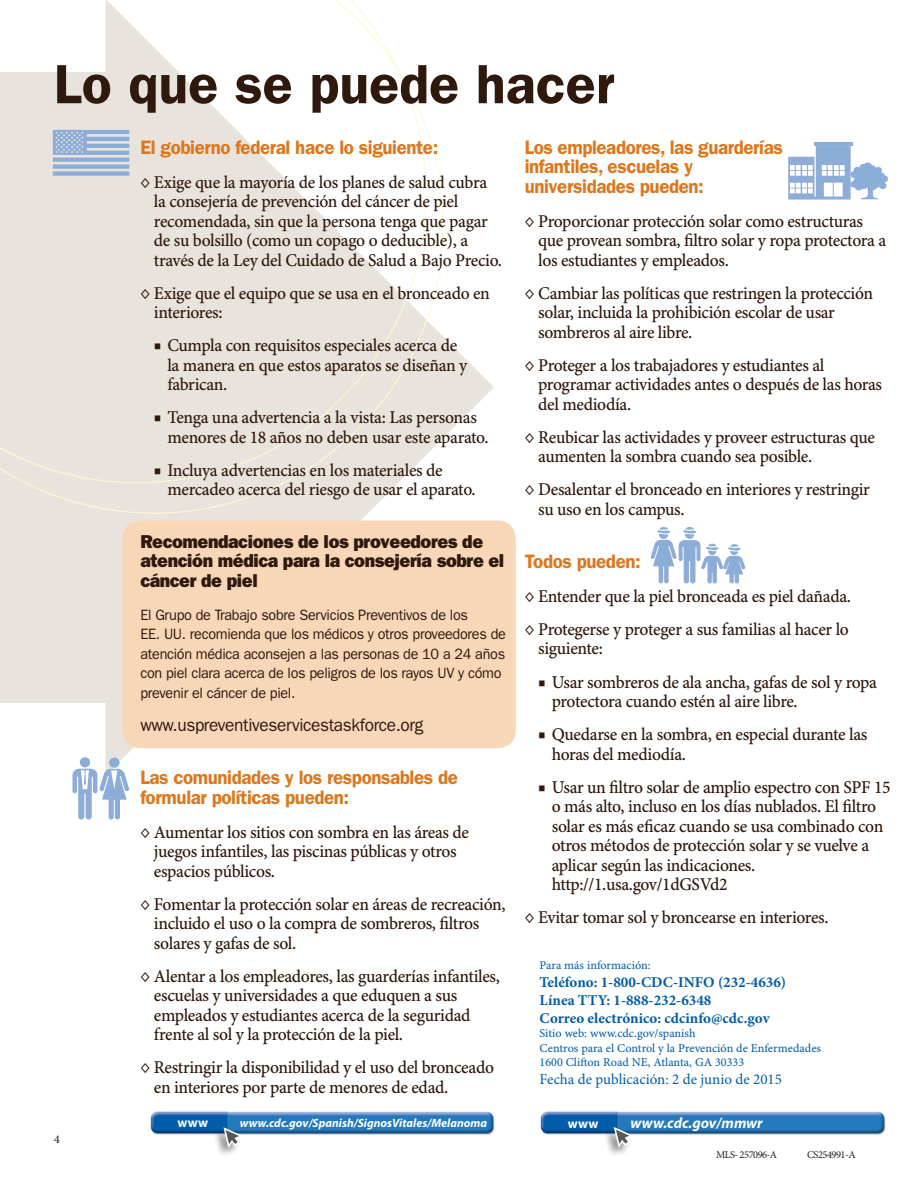
<style>
.page{position:relative;width:918px;height:1188px;background:#fff}
.page>*{position:absolute;margin:0;border:0;box-sizing:border-box;transform-origin:0 0}
.t1{font:600 55.5px "ITC Franklin Gothic Std";color:#2f180c}
.t2{font:600 19.5px/19.5px "ITC Franklin Gothic Std";letter-spacing:-.02em;color:#de761b;scale:.96 1}
.bulletList{font:18.75px/19.5px "ITC Franklin Gothic Std Hvy";letter-spacing:-.02em;color:#2f180c;scale:.96 1}
.t3{font:18px/19.5px "Minion Pro Medium Capt";letter-spacing:-.02em;color:#2f180c;scale:.96 1}
.bulletList-2{font:18px "ITC Franklin Gothic Std";letter-spacing:-.02em;color:#2f180c;scale:.96 1}
.bulletList-3{font:15px/19.5px "ITC Franklin Gothic Std";letter-spacing:-.02em;color:#2f180c;scale:.96 1}
.contact{font:700 15px "Minion Pro";color:#015dab}
.contact-2{font:15px "Minion Pro";color:#015dab}
.t4{font:italic 700 15px "Myriad Pro";color:#fff}
.t5{font:700 13.2px "Myriad Pro";letter-spacing:.02em;color:#fff}
.contact-3{font:12px "Minion Pro Capt";color:#015dab}
.t6{font:italic 700 12px "Myriad Pro";color:#fff}
.t7{font:12px "Minion Pro";color:#2f180c}
.t8{font:10.5px "Minion Pro";letter-spacing:-.05em;color:#231f20}
.s1{font-family:"Georgia"}
</style>
<div class="page">
<svg style="left:106px;top:214px;width:388px;height:555px"></svg>
<div style="left:0;top:72px;width:141px;height:631px;background:#e8e4dd"></div>
<svg style="left:26px;top:126px;width:417px;height:388px"></svg>
<svg style="left:0;top:0;width:426px;height:483px"></svg>
<img style="left:150px;top:1111px;width:345px;height:24px">
<div style="left:213px;top:1128px;width:29px;height:30px;background:#231f20;opacity:.45"></div>
<svg style="left:222px;top:1127px;width:23px;height:23px"></svg>
<img style="left:540px;top:1111px;width:346px;height:24px">
<div style="left:603px;top:1127px;width:30px;height:31px;background:#231f20;opacity:.45"></div>
<svg style="left:613px;top:1126px;width:22px;height:24px"></svg>
<hr style="left:814px;top:142px;width:38px;height:3px;background:#8dadd9">
<svg style="left:53px;top:130px;width:76px;height:46px"></svg>
<div style="left:80px;top:757px;width:10px;height:10px;background:#8dadd9;border-radius:50%"></div>
<div style="left:109px;top:758px;width:11px;height:10px;background:#8dadd9;border-radius:50%"></div>
<svg style="left:72px;top:769px;width:57px;height:51px"></svg>
<div style="left:122px;top:520px;width:394px;height:228px;background:#f8d7b9;border-radius:18px"></div>
<svg style="left:788px;top:146px;width:100px;height:54px"></svg>
<svg style="left:651px;top:527px;width:95px;height:57px"></svg>
<h3 class="t1" style="left:54px;top:51px;width:562px">Lo que se puede hacer</h3>
<p class="t7" style="left:54px;top:1132px;width:7px">4</p>
<h6 class="t2" style="left:140px;top:138px;width:312px">El gobierno federal hace lo siguiente:</h6>
<p class="t3" style="left:154px;top:173px;width:364px;text-indent:-14px"><span class="s1">◊</span> Exige que la mayoría de los planes de salud cubra la consejería de prevención del cáncer de piel recomendada, sin que la persona tenga que pagar de su bolsillo (como un copago o deducible), a través de la Ley del Cuidado de Salud a Bajo Precio.</p>
<p class="t3" style="left:154px;top:284px;width:352px;text-indent:-14px"><span class="s1">◊</span> Exige que el equipo que se usa en el bronceado en interiores:</p>
<p class="t3" style="left:167px;top:337px;width:314px;text-indent:-14px">■ Cumpla con requisitos especiales acerca de la manera en que estos aparatos se diseñan y fabrican.</p>
<p class="t3" style="left:167px;top:409px;width:336px;text-indent:-14px">■ Tenga una advertencia a la vista: Las personas menores de 18 años no deben usar este aparato.</p>
<p class="t3" style="left:167px;top:461px;width:323px;text-indent:-14px">■ Incluya advertencias en los materiales de mercadeo acerca del riesgo de usar el aparato.</p>
<p class="bulletList" style="left:140px;top:532px;width:381px">Recomendaciones de los proveedores de atención médica para la consejería sobre el cáncer de piel</p>
<p class="bulletList-3" style="left:140px;top:605px;width:382px">El Grupo de Trabajo sobre Servicios Preventivos de los<br>EE. UU. recomienda que los médicos y otros proveedores de atención médica aconsejen a las personas de 10 a 24 años con piel clara acerca de los peligros de los rayos UV y cómo prevenir el cáncer de piel.</p>
<p class="bulletList-2" style="left:140px;top:715px;width:296px">www.uspreventiveservicestaskforce.org</p>
<h6 class="t2" style="left:140px;top:768px;width:332px">Las comunidades y los responsables de formular políticas pueden:</h6>
<p class="t3" style="left:154px;top:823px;width:330px;text-indent:-14px"><span class="s1">◊</span> Aumentar los sitios con sombra en las áreas de juegos infantiles, las piscinas públicas y otros espacios públicos.</p>
<p class="t3" style="left:154px;top:895px;width:368px;text-indent:-14px"><span class="s1">◊</span> Fomentar la protección solar en áreas de recreación, incluido el uso o la compra de sombreros, filtros solares y gafas de sol.</p>
<p class="t3" style="left:154px;top:967px;width:362px;text-indent:-14px"><span class="s1">◊</span> Alentar a los empleadores, las guarderías infantiles, escuelas y universidades a que eduquen a sus empleados y estudiantes acerca de la seguridad frente al sol y la protección de la piel.</p>
<p class="t3" style="left:154px;top:1059px;width:356px;text-indent:-14px"><span class="s1">◊</span> Restringir la disponibilidad y el uso del bronceado en interiores por parte de menores de edad.</p>
<h6 class="t2" style="left:525px;top:138px;width:270px">Los empleadores, las guarderías infantiles, escuelas y universidades pueden:</h6>
<p class="t3" style="left:538px;top:212px;width:364px;text-indent:-14px"><span class="s1">◊</span> Proporcionar protección solar como estructuras que provean sombra, filtro solar y ropa protectora a los estudiantes y empleados.</p>
<p class="t3" style="left:538px;top:284px;width:350px;text-indent:-14px"><span class="s1">◊</span> Cambiar las políticas que restringen la protección solar, incluida la prohibición escolar de usar sombreros al aire libre.</p>
<p class="t3" style="left:538px;top:356px;width:360px;text-indent:-14px"><span class="s1">◊</span> Proteger a los trabajadores y estudiantes al programar actividades antes o después de las horas del mediodía.</p>
<p class="t3" style="left:538px;top:428px;width:352px;text-indent:-14px"><span class="s1">◊</span> Reubicar las actividades y proveer estructuras que aumenten la sombra cuando sea posible.</p>
<p class="t3" style="left:538px;top:481px;width:347px;text-indent:-14px"><span class="s1">◊</span> Desalentar el bronceado en interiores y restringir su uso en los campus.</p>
<h6 class="t2" style="left:525px;top:552px;width:122px">Todos pueden:</h6>
<p class="t3" style="left:525px;top:587px;width:342px"><span class="s1">◊</span> Entender que la piel bronceada es piel dañada.</p>
<p class="t3" style="left:538px;top:620px;width:325px;text-indent:-14px"><span class="s1">◊</span> Protegerse y proteger a sus familias al hacer lo siguiente:</p>
<p class="t3" style="left:552px;top:673px;width:341px;text-indent:-14px">■ Usar sombreros de ala ancha, gafas de sol y ropa protectora cuando estén al aire libre.</p>
<p class="t3" style="left:552px;top:725px;width:330px;text-indent:-14px">■ Quedarse en la sombra, en especial durante las horas del mediodía.</p>
<p class="t3" style="left:552px;top:778px;width:355px;text-indent:-14px">■ Usar un filtro solar de amplio espectro con SPF 15 o más alto, incluso en los días nublados. El filtro solar es más eficaz cuando se usa combinado con otros métodos de protección solar y se vuelve a aplicar según las indicaciones. http://1.usa.gov/1dGSVd2</p>
<p class="t3" style="left:525px;top:909px;width:318px"><span class="s1">◊</span> Evitar tomar sol y broncearse en interiores.</p>
<p class="contact-3" style="left:540px;top:958px;width:113px">Para más información:</p>
<p class="contact" style="left:540px;top:973px;width:248px">Teléfono: 1-800-CDC-INFO (232-4636)</p>
<p class="contact" style="left:540px;top:991px;width:173px">Línea TTY: 1-888-232-6348</p>
<p class="contact" style="left:540px;top:1009px;width:232px">Correo electrónico: cdcinfo@cdc.gov</p>
<p class="contact-3" style="left:540px;top:1026px;width:157px">Sitio web: www.cdc.gov/spanish</p>
<p class="contact-3" style="left:540px;top:1041px;width:283px">Centros para el Control y la Prevención de Enfermedades</p>
<p class="contact-3" style="left:540px;top:1055px;width:206px">1600 Clifton Road NE, Atlanta, GA 30333</p>
<p class="contact-2" style="left:540px;top:1070px;width:244px">Fecha de publicación: 2 de junio de 2015</p>
<p class="t5" style="left:178px;top:1115px;width:32px">www</p>
<p class="t6" style="left:240px;top:1116px;width:249px">www.cdc.gov/Spanish/SignosVitales/Melanoma</p>
<p class="t5" style="left:568px;top:1116px;width:32px">www</p>
<p class="t4" style="left:631px;top:1115px;width:134px">www.cdc.gov/mmwr</p>
<p class="t8" style="left:716px;top:1148px;width:63px">MLS- 257096-A</p>
<p class="t8" style="left:807px;top:1148px;width:50px">CS254991-A</p>
</div>
